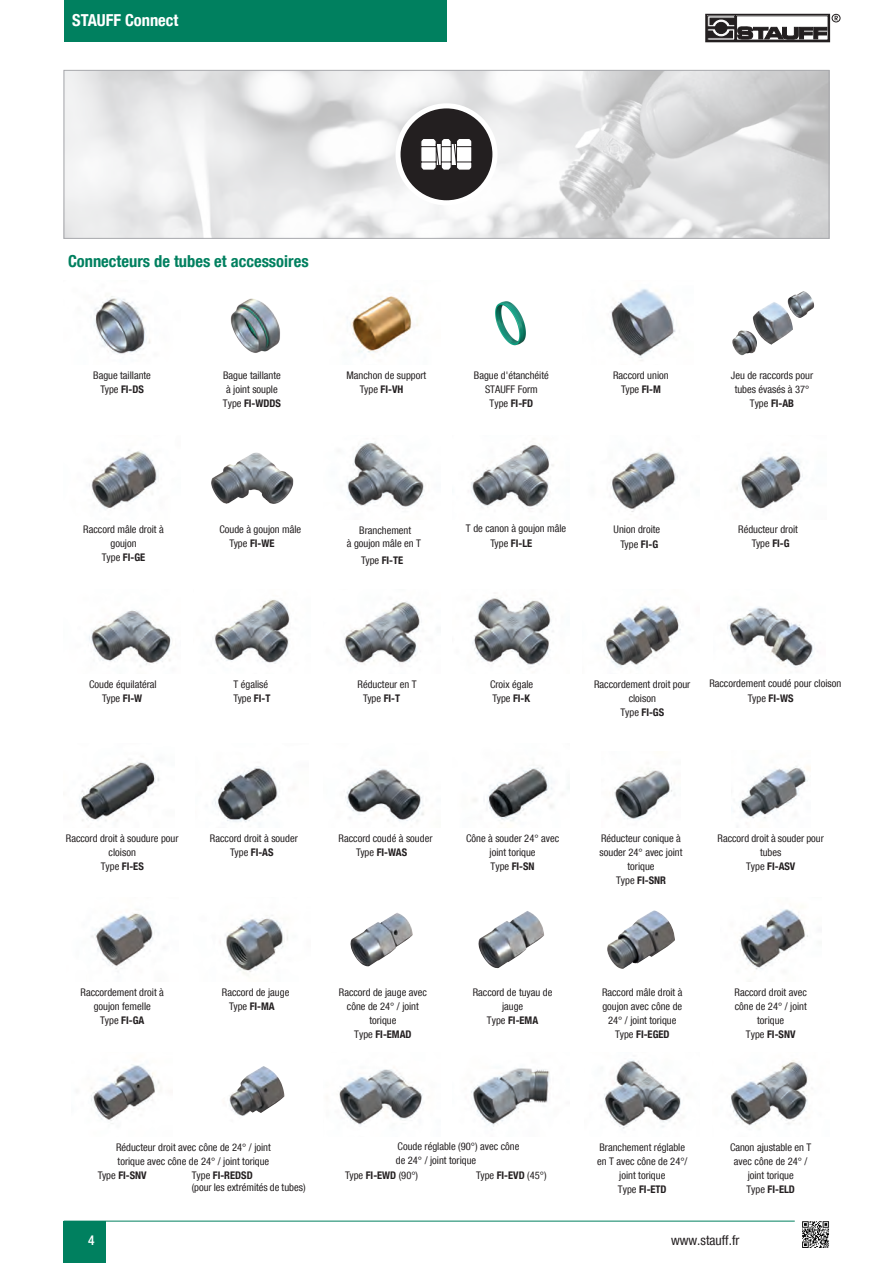
<style>
.page{position:relative;width:893px;height:1263px;background:#fff}
.page>*{position:absolute;margin:0;border:0;box-sizing:border-box;transform-origin:0 0}
.t1{font:700 condensed 16.5px "Helvetica Neue LT Com";color:#00805f}
.t2{font:700 condensed 16.5px "Helvetica Neue LT Com";color:#fff}
.t3{font:condensed 13.5px "Helvetica Neue LT Com";color:#231f20}
.t4{font:500 condensed 13.5px "Helvetica Neue LT Com";color:#fff}
.t5{font:condensed 10.5px/14.1px "Helvetica Neue LT Com";color:#231f20;text-align:center}
.t6{font:700 condensed 10.5px "Helvetica Neue LT Com";color:#231f20}
.s1{font-weight:700}
.s2{font-weight:400}
</style>
<div class="page">
<div style="left:64px;top:0;width:382px;height:42px;background:#00805f"></div>
<div style="left:706px;top:14px;width:124px;height:28px;border:1px solid #231f20"></div>
<svg style="left:710px;top:25px;width:23px;height:13px"></svg>
<div style="left:832px;top:14px;width:9px;height:8px;border:1px solid #231f20;border-radius:50%"></div>
<svg style="left:835px;top:16px;width:3px;height:4px"></svg>
<svg style="left:710px;top:18px;width:25px;height:7px"></svg>
<svg style="left:708px;top:31px;width:24px;height:7px"></svg>
<svg style="left:713px;top:20px;width:16px;height:16px"></svg>
<div style="left:713px;top:20px;width:16px;height:16px;border:1px solid #fff;border-radius:50%"></div>
<div style="left:715px;top:22px;width:12px;height:12px;background:#231f20;border-radius:50%"></div>
<div style="left:715px;top:22px;width:12px;height:12px;border:1px solid #231f20;border-radius:50%"></div>
<div style="left:708px;top:27px;width:28px;height:2px;background:#231f20;border:1px solid #231f20"></div>
<svg style="left:738px;top:27px;width:89px;height:13px"></svg>
<div style="left:64px;top:1221px;width:42px;height:42px;background:#00805f"></div>
<hr style="left:64px;top:1221px;width:765px;height:1px;background:#00805f">
<svg style="left:792px;top:1220px;width:37px;height:28px"></svg>
<img style="left:94px;top:296px;width:57px;height:58px">
<img style="left:230px;top:298px;width:50px;height:55px">
<img style="left:350px;top:296px;width:68px;height:57px">
<img style="left:495px;top:301px;width:31px;height:45px">
<img style="left:611px;top:288px;width:65px;height:73px">
<img style="left:788px;top:291px;width:26px;height:27px">
<img style="left:753px;top:302px;width:40px;height:43px">
<img style="left:732px;top:330px;width:25px;height:25px">
<img style="left:89px;top:449px;width:69px;height:61px">
<img style="left:211px;top:452px;width:83px;height:52px">
<img style="left:346px;top:443px;width:78px;height:64px">
<img style="left:471px;top:444px;width:83px;height:65px">
<img style="left:89px;top:610px;width:82px;height:57px">
<img style="left:214px;top:600px;width:76px;height:64px">
<img style="left:344px;top:602px;width:77px;height:63px">
<img style="left:472px;top:598px;width:82px;height:70px">
<img style="left:604px;top:605px;width:77px;height:63px">
<img style="left:727px;top:606px;width:86px;height:62px">
<img style="left:79px;top:756px;width:81px;height:65px">
<img style="left:611px;top:452px;width:67px;height:60px">
<img style="left:736px;top:455px;width:67px;height:54px">
<img style="left:212px;top:766px;width:67px;height:56px">
<img style="left:345px;top:769px;width:79px;height:52px">
<img style="left:473px;top:767px;width:97px;height:57px">
<img style="left:614px;top:770px;width:61px;height:50px">
<img style="left:731px;top:766px;width:79px;height:53px">
<img style="left:91px;top:913px;width:64px;height:56px">
<img style="left:225px;top:915px;width:63px;height:59px">
<img style="left:350px;top:913px;width:63px;height:53px">
<img style="left:478px;top:911px;width:66px;height:57px">
<img style="left:607px;top:910px;width:68px;height:59px">
<img style="left:739px;top:909px;width:69px;height:61px">
<img style="left:91px;top:1064px;width:69px;height:60px">
<img style="left:229px;top:1066px;width:55px;height:50px">
<img style="left:339px;top:1069px;width:84px;height:57px">
<img style="left:471px;top:1068px;width:79px;height:59px">
<img style="left:601px;top:1060px;width:80px;height:69px">
<img style="left:730px;top:1060px;width:78px;height:66px">
<img style="left:66px;top:72px;width:761px;height:165px">
<div style="left:64px;top:70px;width:765px;height:169px;border:1px solid #a8a9ad"></div>
<div style="left:395px;top:103px;width:102px;height:102px;background:#fff;border-radius:50%"></div>
<div style="left:401px;top:108px;width:91px;height:92px;background:#231f20;border-radius:50%"></div>
<svg style="left:421px;top:139px;width:51px;height:31px;background:#c7c6c6"></svg>
<h1 class="t2" style="left:72px;top:10px;width:108px">STAUFF Connect</h1>
<h1 class="t1" style="left:68px;top:251px;width:242px">Connecteurs de tubes et accessoires</h1>
<p class="t5" style="left:93px;top:368px;width:59px">Bague taillante<br>Type <span class="s1">FI-DS</span></p>
<p class="t5" style="left:223px;top:368px;width:60px">Bague taillante à joint souple<br>Type <span class="s1">FI-WDDS</span></p>
<p class="t5" style="left:360px;top:368px;width:68px;text-align:left;text-indent:-13px">Manchon de support<br>Type <span class="s1">FI-VH</span></p>
<p class="t5" style="left:474px;top:368px;width:76px">Bague d'étanchéité<br>STAUFF Form<br>Type <span class="s1">FI-FD</span></p>
<p class="t5" style="left:613px;top:368px;width:57px">Raccord union<br>Type <span class="s1">FI-M</span></p>
<p class="t5" style="left:731px;top:368px;width:84px">Jeu de raccords pour tubes évasés à 37°<br>Type <span class="s1">FI-AB</span></p>
<p class="t5" style="left:83px;top:522px;width:82px">Raccord mâle droit à goujon<br>Type <span class="s1">FI-GE</span></p>
<p class="t5" style="left:229px;top:522px;width:73px;text-align:left;text-indent:-10px">Coude à goujon mâle<br>Type <span class="s1">FI-WE</span></p>
<p class="t5" style="left:347px;top:524px;width:76px;line-height:12.6px">Branchement<br>à goujon mâle en T</p>
<p class="t6" style="left:361px;top:554px;width:44px"><span class="s2">Type</span> FI-TE</p>
<p class="t5" style="left:490px;top:521px;width:77px;line-height:15.1px;text-align:left;text-indent:-24px">T de canon à goujon mâle<br>Type <span class="s1">FI-LE</span></p>
<p class="t5" style="left:614px;top:522px;width:48px;line-height:15.1px">Union droite<br>Type <span class="s1">FI-G</span></p>
<p class="t5" style="left:738px;top:522px;width:61px">Réducteur droit<br>Type <span class="s1">FI-G</span></p>
<p class="t5" style="left:89px;top:677px;width:69px">Coude équilatéral<br>Type <span class="s1">FI-W</span></p>
<p class="t5" style="left:233px;top:677px;width:39px;text-align:left">T égalisé<br>Type <span class="s1">FI-T</span></p>
<p class="t5" style="left:363px;top:677px;width:55px;text-align:left;text-indent:-5px">Réducteur en T<br>Type <span class="s1">FI-T</span></p>
<p class="t5" style="left:490px;top:677px;width:45px;text-align:left">Croix égale<br>Type <span class="s1">FI-K</span></p>
<p class="t5" style="left:594px;top:677px;width:98px">Raccordement droit pour cloison<br>Type <span class="s1">FI-GS</span></p>
<p class="t5" style="left:748px;top:676px;width:95px;line-height:14.5px;text-align:left;text-indent:-39px">Raccordement coudé pour cloison<br>Type <span class="s1">FI-WS</span></p>
<p class="t5" style="left:66px;top:831px;width:114px">Raccord droit à soudure pour cloison<br>Type <span class="s1">FI-ES</span></p>
<p class="t5" style="left:210px;top:831px;width:89px">Raccord droit à souder<br>Type <span class="s1">FI-AS</span></p>
<p class="t5" style="left:356px;top:831px;width:78px;text-align:left;text-indent:-17px">Raccord coudé à souder<br>Type <span class="s1">FI-WAS</span></p>
<p class="t5" style="left:466px;top:831px;width:95px">Cône à souder 24° avec joint torique<br>Type <span class="s1">FI-SN</span></p>
<p class="t5" style="left:600px;top:831px;width:84px">Réducteur conique à souder 24° avec joint torique<br>Type <span class="s1">FI-SNR</span></p>
<p class="t5" style="left:718px;top:831px;width:108px">Raccord droit à souder pour tubes<br>Type <span class="s1">FI-ASV</span></p>
<p class="t5" style="left:81px;top:985px;width:85px">Raccordement droit à goujon femelle<br>Type <span class="s1">FI-GA</span></p>
<p class="t5" style="left:229px;top:985px;width:62px;text-align:left;text-indent:-7px">Raccord de jauge<br>Type <span class="s1">FI-MA</span></p>
<p class="t5" style="left:339px;top:985px;width:90px">Raccord de jauge avec cône de 24° / joint torique<br>Type <span class="s1">FI-EMAD</span></p>
<p class="t5" style="left:473px;top:985px;width:81px">Raccord de tuyau de jauge<br>Type <span class="s1">FI-EMA</span></p>
<p class="t5" style="left:602px;top:985px;width:82px">Raccord mâle droit à goujon avec cône de<br>24° / joint torique<br>Type <span class="s1">FI-EGED</span></p>
<p class="t5" style="left:735px;top:985px;width:74px">Raccord droit avec cône de 24° / joint torique<br>Type <span class="s1">FI-SNV</span></p>
<p class="t5" style="left:116px;top:1140px;width:156px;text-align:left">Réducteur droit avec cône de 24° / joint torique avec cône de 24° / joint torique</p>
<p class="t5" style="left:396px;top:1139px;width:125px;text-align:left">Coude réglable (90°) avec cône de 24° / joint torique</p>
<p class="t6" style="left:98px;top:1169px;width:50px"><span class="s2">Type</span> FI-SNV</p>
<p class="t5" style="left:192px;top:1168px;width:115px;line-height:12.6px;text-align:left">Type <span class="s1">FI-REDSD<br></span>(pour les extrémités de tubes)</p>
<p class="t5" style="left:345px;top:1168px;width:74px">Type <span class="s1">FI-EWD</span> (90°)</p>
<p class="t5" style="left:476px;top:1168px;width:72px">Type <span class="s1">FI-EVD</span> (45°)</p>
<p class="t5" style="left:597px;top:1140px;width:92px">Branchement réglable en T avec cône de 24°/ joint torique<br>Type <span class="s1">FI-ETD</span></p>
<p class="t5" style="left:730px;top:1140px;width:83px">Canon ajustable en T avec cône de 24° / joint torique<br>Type <span class="s1">FI-ELD</span></p>
<p class="t4" style="left:88px;top:1232px;width:8px">4</p>
<p class="t3" style="left:671px;top:1232px;width:70px">www.stauff.fr</p>
</div>
